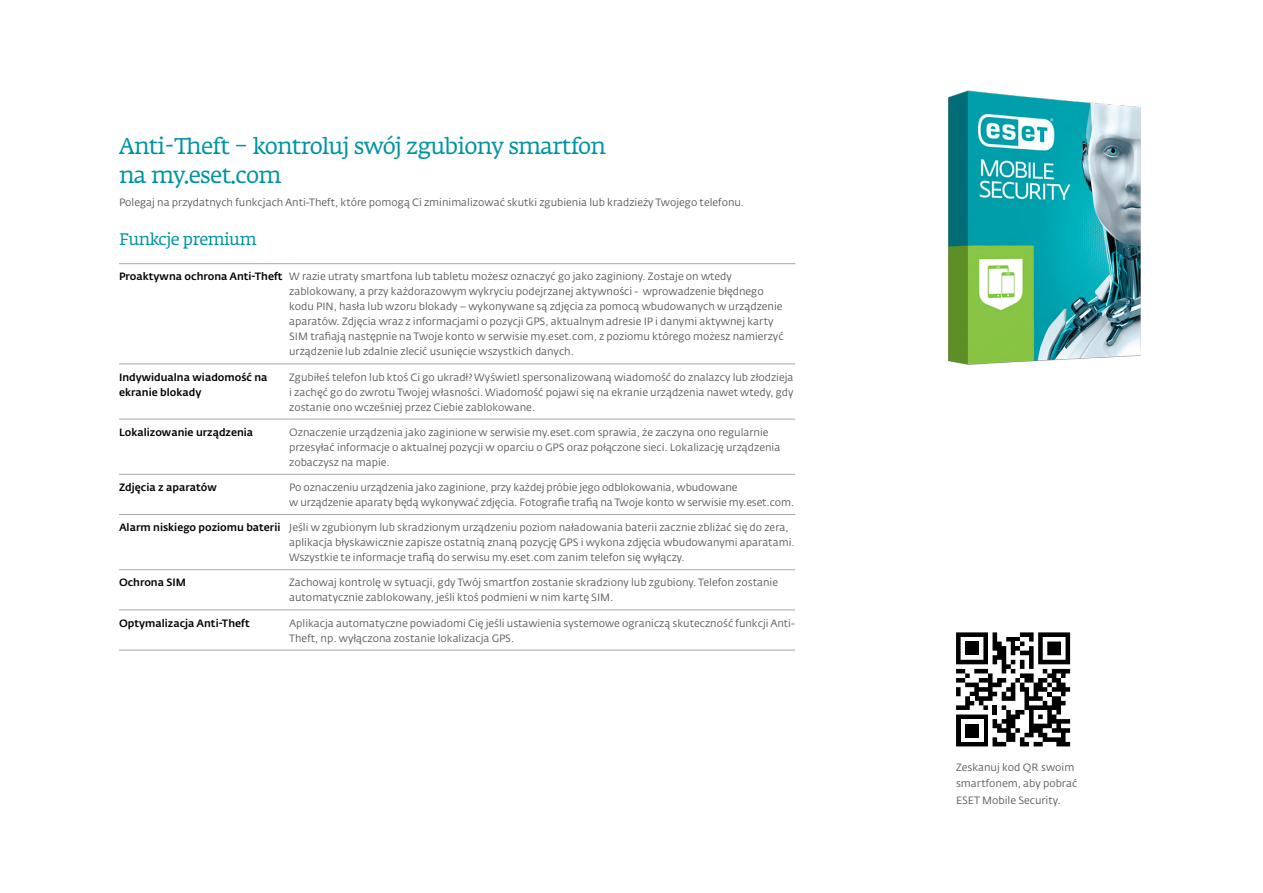
<style>
.page{position:relative;width:1263px;height:893px;background:#fff}
.page>*{position:absolute;margin:0;border:0;box-sizing:border-box;transform-origin:0 0}
.t1{font:22.5px/28.5px "Fedra Serif A Std";letter-spacing:-.03em;color:#0094a1}
.t2{font:16.5px "Fedra Serif A Std";letter-spacing:-.03em;color:#0094a1}
.t3{font:10.5px/15px "Fedra Sans Alt Pro";color:#58595b}
.t4{font:500 10.5px/15px "Fedra Sans Alt Pro";color:#000}
.s1{font-weight:500;color:#000}
</style>
<div class="page">
<hr style="left:119px;top:650px;width:170px;height:1px;background:#a7a9ac">
<hr style="left:289px;top:650px;width:506px;height:1px;background:#a7a9ac">
<hr style="left:119px;top:263px;width:170px;height:1px;background:#a7a9ac">
<hr style="left:289px;top:263px;width:506px;height:1px;background:#a7a9ac">
<hr style="left:119px;top:364px;width:170px;height:1px;background:#a7a9ac">
<hr style="left:289px;top:364px;width:506px;height:1px;background:#a7a9ac">
<hr style="left:119px;top:419px;width:170px;height:1px;background:#a7a9ac">
<hr style="left:289px;top:419px;width:506px;height:1px;background:#a7a9ac">
<hr style="left:119px;top:474px;width:170px;height:1px;background:#a7a9ac">
<hr style="left:289px;top:474px;width:506px;height:1px;background:#a7a9ac">
<hr style="left:119px;top:514px;width:170px;height:1px;background:#a7a9ac">
<hr style="left:289px;top:514px;width:506px;height:1px;background:#a7a9ac">
<hr style="left:119px;top:569px;width:170px;height:1px;background:#a7a9ac">
<hr style="left:289px;top:569px;width:506px;height:1px;background:#a7a9ac">
<hr style="left:119px;top:609px;width:170px;height:1px;background:#a7a9ac">
<hr style="left:289px;top:609px;width:506px;height:1px;background:#a7a9ac">
<img style="left:948px;top:90px;width:193px;height:275px">
<svg style="left:956px;top:632px;width:114px;height:114px"></svg>
<h1 class="t1" style="left:119px;top:134px;width:489px">Anti-Theft – kontroluj swój zgubiony smartfon na my.eset.com</h1>
<p class="t3" style="left:119px;top:195px;width:627px">Polegaj na przydatnych funkcjach Anti-Theft, które pomogą Ci zminimalizować skutki zgubienia lub kradzieży Twojego telefonu.</p>
<h2 class="t2" style="left:119px;top:228px;width:139px">Funkcje premium</h2>
<p class="t3" style="left:289px;top:269px;width:496px;text-indent:-170px"><span class="s1">Proaktywna ochrona Anti-Theft</span> W razie utraty smartfona lub tabletu możesz oznaczyć go jako zaginiony. Zostaje on wtedy zablokowany, a przy każdorazowym wykryciu podejrzanej aktywności - wprowadzenie błędnego kodu PIN, hasła lub wzoru blokady – wykonywane są zdjęcia za pomocą wbudowanych w urządzenie aparatów. Zdjęcia wraz z informacjami o pozycji GPS, aktualnym adresie IP i danymi aktywnej karty SIM trafiają następnie na Twoje konto w serwisie my.eset.com, z poziomu którego możesz namierzyć urządzenie lub zdalnie zlecić usunięcie wszystkich danych.</p>
<p class="t4" style="left:119px;top:369px;width:150px">Indywidualna wiadomość na ekranie blokady</p>
<p class="t3" style="left:289px;top:369px;width:506px;text-align:justify">Zgubiłeś telefon lub ktoś Ci go ukradł? Wyświetl spersonalizowaną wiadomość do znalazcy lub złodzieja i zachęć go do zwrotu Twojej własności. Wiadomość pojawi się na ekranie urządzenia nawet wtedy, gdy zostanie ono wcześniej przez Ciebie zablokowane.</p>
<p class="t4" style="left:119px;top:425px;width:136px">Lokalizowanie urządzenia</p>
<p class="t3" style="left:289px;top:425px;width:493px">Oznaczenie urządzenia jako zaginione w serwisie my.eset.com sprawia, że zaczyna ono regularnie przesyłać informacje o aktualnej pozycji w oparciu o GPS oraz połączone sieci. Lokalizację urządzenia zobaczysz na mapie.</p>
<p class="t4" style="left:119px;top:480px;width:99px">Zdjęcia z aparatów</p>
<p class="t3" style="left:289px;top:480px;width:507px">Po oznaczeniu urządzenia jako zaginione, przy każdej próbie jego odblokowania, wbudowane<br>w urządzenie aparaty będą wykonywać zdjęcia. Fotografie trafią na Twoje konto w serwisie my.eset.com.</p>
<p class="t3" style="left:289px;top:520px;width:507px;text-indent:-170px"><span class="s1">Alarm niskiego poziomu baterii</span> Jeśli w zgubionym lub skradzionym urządzeniu poziom naładowania baterii zacznie zbliżać się do zera, aplikacja błyskawicznie zapisze ostatnią znaną pozycję GPS i wykona zdjęcia wbudowanymi aparatami.<br>Wszystkie te informacje trafią do serwisu my.eset.com zanim telefon się wyłączy.</p>
<p class="t4" style="left:119px;top:575px;width:69px">Ochrona SIM</p>
<p class="t3" style="left:289px;top:575px;width:490px">Zachowaj kontrolę w sytuacji, gdy Twój smartfon zostanie skradziony lub zgubiony. Telefon zostanie automatycznie zablokowany, jeśli ktoś podmieni w nim kartę SIM.</p>
<p class="t4" style="left:119px;top:615px;width:132px">Optymalizacja Anti-Theft</p>
<p class="t3" style="left:289px;top:615px;width:507px">Aplikacja automatyczne powiadomi Cię jeśli ustawienia systemowe ograniczą skuteczność funkcji Anti-<br>Theft, np. wyłączona zostanie lokalizacja GPS.</p>
<p class="t3" style="left:956px;top:759px;width:123px;line-height:16.5px">Zeskanuj kod QR swoim smartfonem, aby pobrać<br>ESET Mobile Security.</p>
</div>
